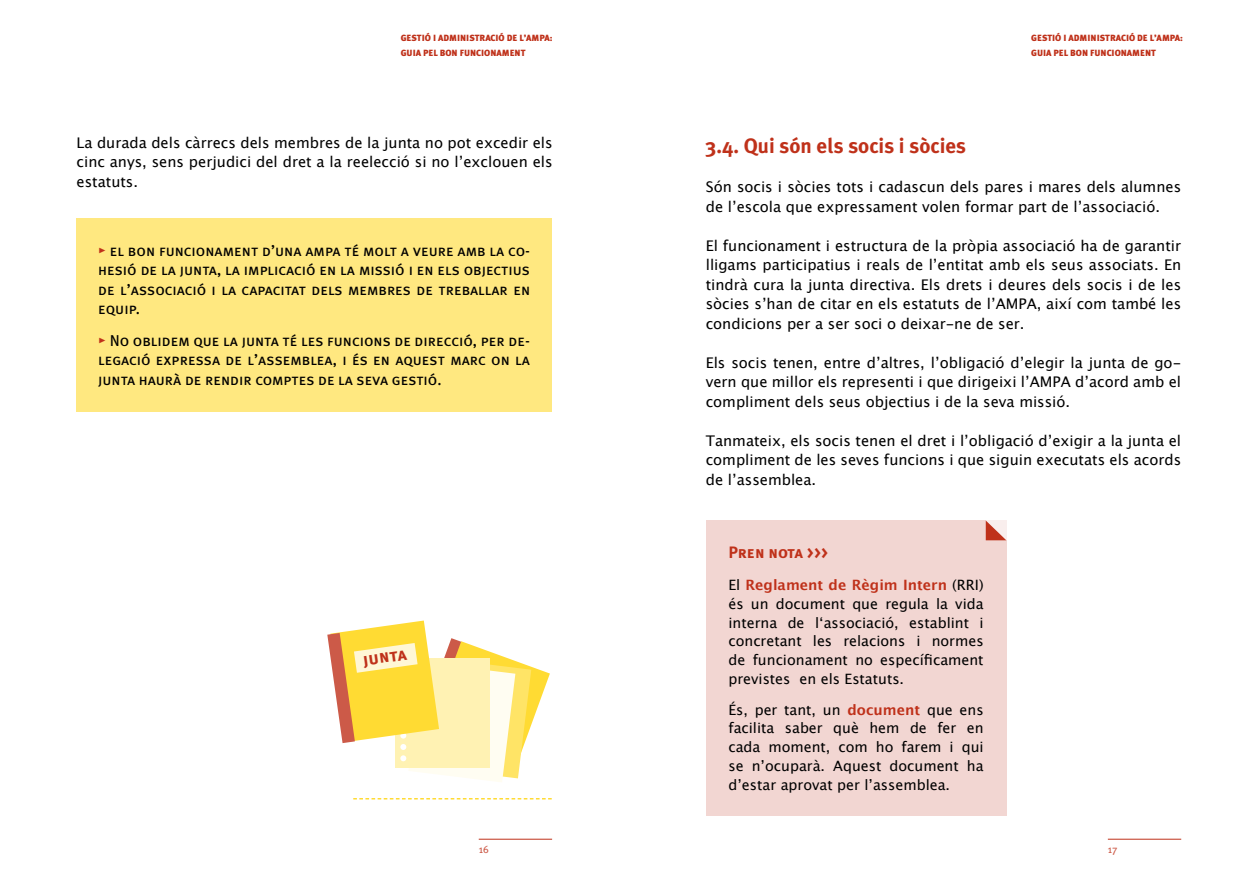
<style>
.page{position:relative;width:1259px;height:893px;background:#fff}
.page>*{position:absolute;margin:0;border:0;box-sizing:border-box;transform-origin:0 0}
.t1{font:700 21px "Meta Plus";color:#bf311a}
.t2{font:18px "Meta Plus Bold Caps";color:#bf311a}
.t3{font:16.5px "Meta Plus Bold Caps";letter-spacing:-.005em;color:#bf311a}
.t4{font:15.75px/19.5px "Meta Plus Book Caps";color:#000;text-align:justify}
.t5{font:14.7px/19.5px "Lucida Grande";color:#000;text-align:justify}
.t6{font:14.25px/18.8px "Lucida Grande";color:#000;text-align:justify}
.t7{font:10.5px "Meta Plus";color:#cc5a48}
.t8{font:900 9px/15px "Meta Plus";color:#bf311a}
.s1{color:#bf311a}
.s2{font-weight:700;color:#bf311a}
</style>
<div class="page">
<div style="left:77px;top:218px;width:475px;height:193px;background:#ffe880"></div>
<hr style="left:479px;top:839px;width:73px;height:1px;background:#bf311a">
<hr style="left:1108px;top:839px;width:73px;height:1px;background:#bf311a">
<svg style="left:353px;top:798px;width:199px;height:1px"></svg>
<svg style="left:327px;top:620px;width:223px;height:162px"></svg>
<div style="left:706px;top:520px;width:300px;height:296px;background:#f2d6d2"></div>
<svg style="left:985px;top:520px;width:21px;height:20px"></svg>
<p class="t8" style="left:401px;top:30px;width:153px">GESTIÓ I ADMINISTRACIÓ DE L’AMPA:<br>GUiA PEL BON FU NCIONAMENT</p>
<p class="t5" style="left:77px;top:133px;width:478px">La durada dels càrrecs dels membres de la junta no pot excedir els cinc anys, sens perjudici del dret a la reelecció si no l’exclouen els estatuts.</p>
<p class="t4" style="left:98px;top:240px;width:433px"><span class="s1">•</span> el bon funcionament d’una ampa té molt a veure amb la co&shy;hesió de la junta, la implicació en la missió i en els objectius de l’associació i la capacitat dels membres de treballar en equip.</p>
<p class="t4" style="left:98px;top:330px;width:433px"><span class="s1">•</span> No oblidem que la junta té les funcions de direcció, per de&shy;legació expressa de l’assemblea, i és en aquest marc on la junta haurà de rendir comptes de la seva gestió.</p>
<p class="t2" style="left:361px;top:649px;width:45px;rotate:-8deg">junta</p>
<p class="t8" style="left:1031px;top:30px;width:153px">GESTIÓ I ADMINISTRACIÓ DE L’AMPA:<br>GUiA PEL BON FU NCIONAMENT</p>
<h1 class="t1" style="left:706px;top:134px;width:262px">3.4. Qui són els socis i sòcies</h1>
<p class="t5" style="left:706px;top:177px;width:477px">Són socis i sòcies tots i cadascun dels pares i mares dels alumnes de l’escola que expressament volen formar part de l’associació.</p>
<p class="t5" style="left:706px;top:236px;width:477px">El funcionament i estructura de la pròpia associació ha de garantir lligams participatius i reals de l’entitat amb els seus associats. En tindrà cura la junta directiva. Els drets i deures dels socis i de les sòcies s’han de citar en els estatuts de l’AMPA, així com també les condicions per a ser soci o deixar-ne de ser.</p>
<p class="t5" style="left:706px;top:353px;width:477px">Els socis tenen, entre d’altres, l’obligació d’elegir la junta de go&shy;vern que millor els representi i que dirigeixi l’AMPA d’acord amb el compliment dels seus objectius i de la seva missió.</p>
<p class="t5" style="left:706px;top:431px;width:477px">Tanmateix, els socis tenen el dret i l’obligació d’exigir a la junta el compliment de les seves funcions i que siguin executats els acords de l’assemblea.</p>
<p class="t3" style="left:728px;top:543px;width:101px">Pren nota &gt;&gt;&gt;</p>
<p class="t6" style="left:728px;top:576px;width:257px">El <span class="s2">Reglament de Règim Intern</span> (RRI) és un document que regula la vida interna de l‘associació, establint i concretant les relacions i normes de funcionament no específicament previstes en els Estatuts.</p>
<p class="t6" style="left:728px;top:700px;width:257px">És, per tant, un <span class="s2">document</span> que ens facilita saber què hem de fer en cada moment, com ho farem i qui se n’ocuparà. Aquest document ha d’estar aprovat per l’assemblea.</p>
<p class="t7" style="left:479px;top:844px;width:12px">16</p>
<p class="t7" style="left:1107px;top:844px;width:11px">17</p>
</div>
